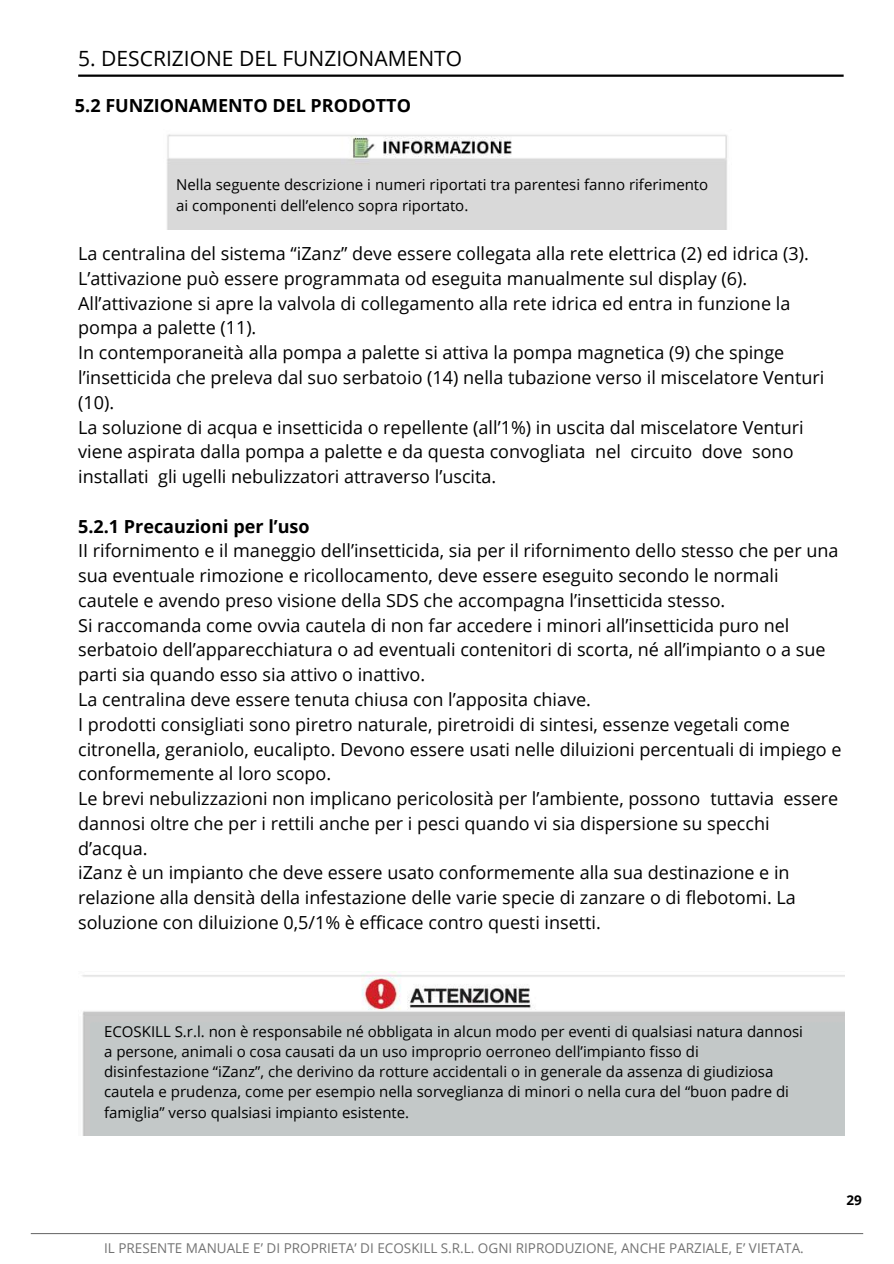
<style>
.page{position:relative;width:894px;height:1264px;background:#fff}
.page>*{position:absolute;margin:0;border:0;box-sizing:border-box;transform-origin:0 0}
.t1{font:21px "Open Sans";color:#000}
.t2{font:18px/24.8px "Open Sans";color:#000}
.t3{font:700 18px "Open Sans";color:#000}
.t4{font:15px/20.2px "Open Sans";color:#000}
.t5{font:13.5px "Open Sans";color:#737373}
.t6{font:700 13.5px "Open Sans";color:#000}
</style>
<div class="page">
<hr style="left:31px;top:1232px;width:831px;height:2px;background:#737373">
<hr style="left:78px;top:75px;width:765px;height:2px;background:#000">
<img style="left:167px;top:134px;width:560px;height:96px">
<img style="left:82px;top:971px;width:761px;height:164px">
<p class="t1" style="left:78px;top:43px;width:385px">5. DESCRIZIONE DEL FUNZIONAMENTO</p>
<p class="t3" style="left:75px;top:93px;width:337px">5.2 FUNZIONAMENTO DEL PRODOTTO</p>
<p class="t4" style="left:176px;top:174px;width:533px">Nella seguente descrizione i numeri riportati tra parentesi fanno riferimento ai componenti dell’elenco sopra riportato.</p>
<p class="t2" style="left:78px;top:241px;width:747px">La centralina del sistema “iZanz” deve essere collegata alla rete elettrica (2) ed idrica (3).<br>L’attivazione può essere programmata od eseguita manualmente sul display (6).<br>All’attivazione si apre la valvola di collegamento alla rete idrica ed entra in funzione la pompa a palette (11).<br>In contemporaneità alla pompa a palette si attiva la pompa magnetica (9) che spinge l’insetticida che preleva dal suo serbatoio (14) nella tubazione verso il miscelatore Venturi (10).<br>La soluzione di acqua e insetticida o repellente (all’1%) in uscita dal miscelatore Venturi viene aspirata dalla pompa a palette e da questa convogliata nel circuito dove sono installati gli ugelli nebulizzatori attraverso l’uscita.</p>
<p class="t3" style="left:78px;top:513px;width:233px">5.2.1 Precauzioni per l’uso</p>
<p class="t2" style="left:78px;top:538px;width:764px">II rifornimento e il maneggio dell’insetticida, sia per il rifornimento dello stesso che per una sua eventuale rimozione e ricollocamento, deve essere eseguito secondo le normali cautele e avendo preso visione della SDS che accompagna l’insetticida stesso.<br>Si raccomanda come ovvia cautela di non far accedere i minori all’insetticida puro nel serbatoio dell’apparecchiatura o ad eventuali contenitori di scorta, né all’impianto o a sue parti sia quando esso sia attivo o inattivo.<br>La centralina deve essere tenuta chiusa con l’apposita chiave.<br>I prodotti consigliati sono piretro naturale, piretroidi di sintesi, essenze vegetali come citronella, geraniolo, eucalipto. Devono essere usati nelle diluizioni percentuali di impiego e conformemente al loro scopo.<br>Le brevi nebulizzazioni non implicano pericolosità per l’ambiente, possono tuttavia essere dannosi oltre che per i rettili anche per i pesci quando vi sia dispersione su specchi d’acqua.<br>iZanz è un impianto che deve essere usato conformemente alla sua destinazione e in relazione alla densità della infestazione delle varie specie di zanzare o di flebotomi. La soluzione con diluizione 0,5/1% è efficace contro questi insetti.</p>
<p class="t4" style="left:104px;top:1020px;width:700px">ECOSKILL S.r.l. non è responsabile né obbligata in alcun modo per eventi di qualsiasi natura dannosi a persone, animali o cosa causati da un uso improprio oerroneo dell’impianto fisso di disinfestazione “iZanz”, che derivino da rotture accidentali o in generale da assenza di giudiziosa cautela e prudenza, come per esempio nella sorveglianza di minori o nella cura del “buon padre di famiglia” verso qualsiasi impianto esistente.</p>
<p class="t5" style="left:104px;top:1238px;width:701px">IL PRESENTE MANUALE E’ DI PROPRIETA’ DI ECOSKILL S.R.L. OGNI RIPRODUZIONE, ANCHE PARZIALE, E’ VIETATA.</p>
<p class="t6" style="left:846px;top:1190px;width:17px">29</p>
</div>
